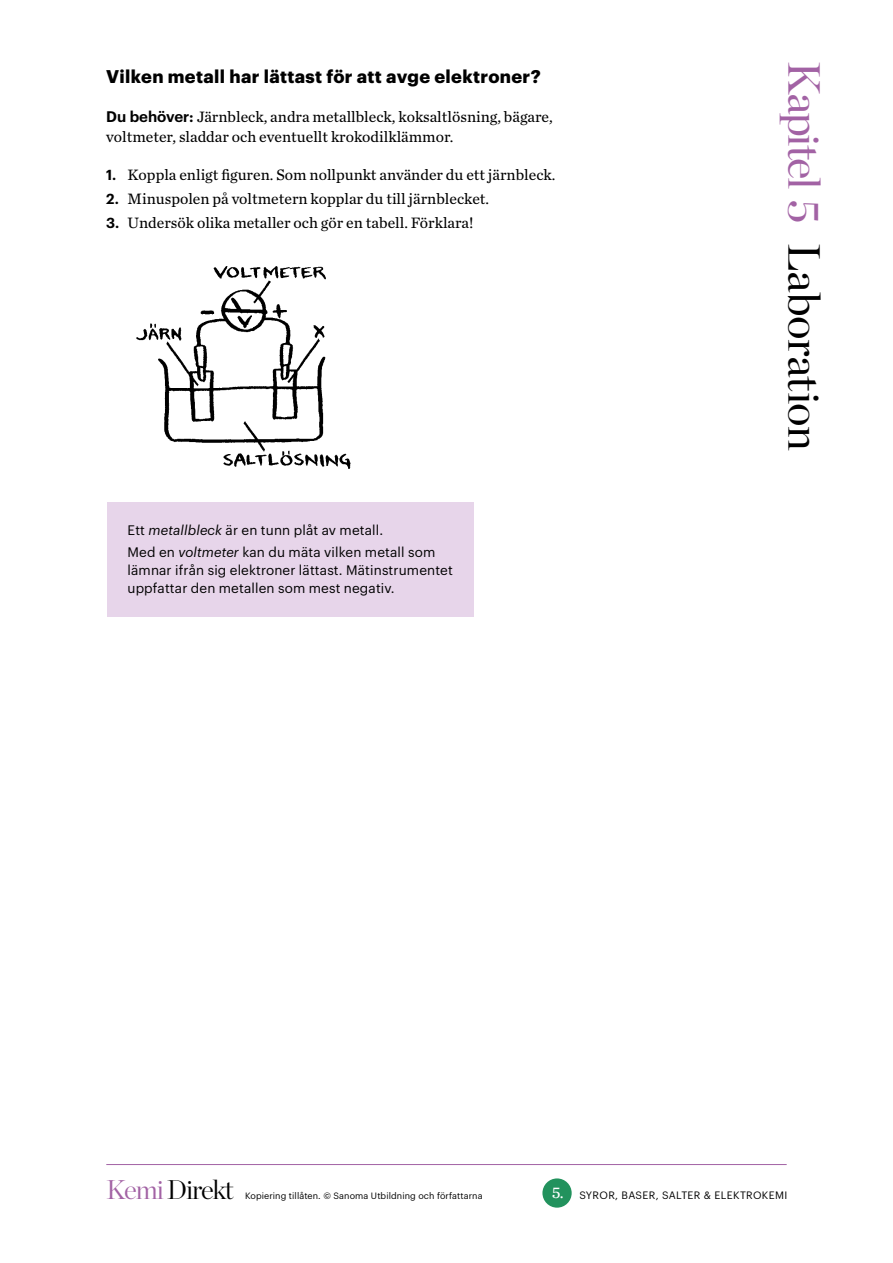
<style>
.page{position:relative;width:893px;height:1263px;background:#fff}
.page>*{position:absolute;margin:0;border:0;box-sizing:border-box;transform-origin:0 0}
.t1{font:45px "Chronicle Display";letter-spacing:-.025em;color:#000}
.t2{font:300 27px "Chronicle Display";letter-spacing:-.04em;color:#000}
.t3{font:700 18px "Graphik";letter-spacing:.02em;color:#000}
.t4{font:15.75px/19.5px "Chronicle Text G2";color:#000}
.t5{font:13.5px/22.2px "Graphik";letter-spacing:.01em;color:#000}
.t6{font:10.5px "Graphik";letter-spacing:.035em;color:#000}
.t7{font:9px "Graphik";letter-spacing:.01em;color:#000}
.s1{font-family:"Graphik";font-weight:600;font-size:15px}
.s2{font-family:"Graphik";font-weight:600;font-size:14.25px}
.s3{font-style:italic}
.s4{color:#a262a4}
.s5{font-family:"Chronicle Text G2";font-size:16.8px;color:#fff}
</style>
<div class="page">
<div style="left:542px;top:1178px;width:30px;height:30px;background:#22925d;border-radius:50%"></div>
<hr style="left:106px;top:1164px;width:681px;height:1px;background:#a262a4">
<div style="left:107px;top:503px;width:367px;height:114px;background:#e7d5ea"></div>
<img style="left:136px;top:266px;width:215px;height:203px">
<p class="t3" style="left:106px;top:63px;width:436px">Vilken metall har lättast för att avge elektroner?</p>
<p class="t4" style="left:106px;top:106px;width:448px"><span class="s1">Du behöver:</span> Järnbleck, andra metallbleck, koksaltlösning, bägare, voltmeter, sladdar och eventuellt krokodilklämmor.</p>
<p class="t4" style="left:106px;top:164px;width:451px"><span class="s2">1.</span> Koppla enligt figuren. Som nollpunkt använder du ett järnbleck.</p>
<p class="t4" style="left:106px;top:188px;width:384px"><span class="s2">2.</span> Minuspolen på voltmetern kopplar du till järnblecket.</p>
<p class="t4" style="left:106px;top:212px;width:369px"><span class="s2">3.</span> Undersök olika metaller och gör en tabell. Förklara!</p>
<p class="t5" style="left:128px;top:518px;width:309px">Ett <span class="s3">metallbleck</span> är en tunn plåt av metall.<br>Med en <span class="s3">voltmeter</span> kan du mäta vilken metall som</p>
<p class="t5" style="left:128px;top:560px;width:327px;line-height:18px">lämnar ifrån sig elektroner lättast. Mätinstrumentet uppfattar den metallen som mest negativ.</p>
<h1 class="t1" style="left:839px;top:61px;width:391px;rotate:90deg"><span class="s4">Kapitel 5</span> Laboration</h1>
<h2 class="t2" style="left:106px;top:1168px;width:129px"><span class="s4">Kemi</span>Direkt</h2>
<p class="t7" style="left:245px;top:1188px;width:239px">Kopiering tillåten. © Sanoma Utbildning och författarna</p>
<p class="t6" style="left:552px;top:1187px;width:237px"><span class="s5">5.</span> SYROR, BASER, SALTER &amp; ELEKTROKEMI</p>
</div>
